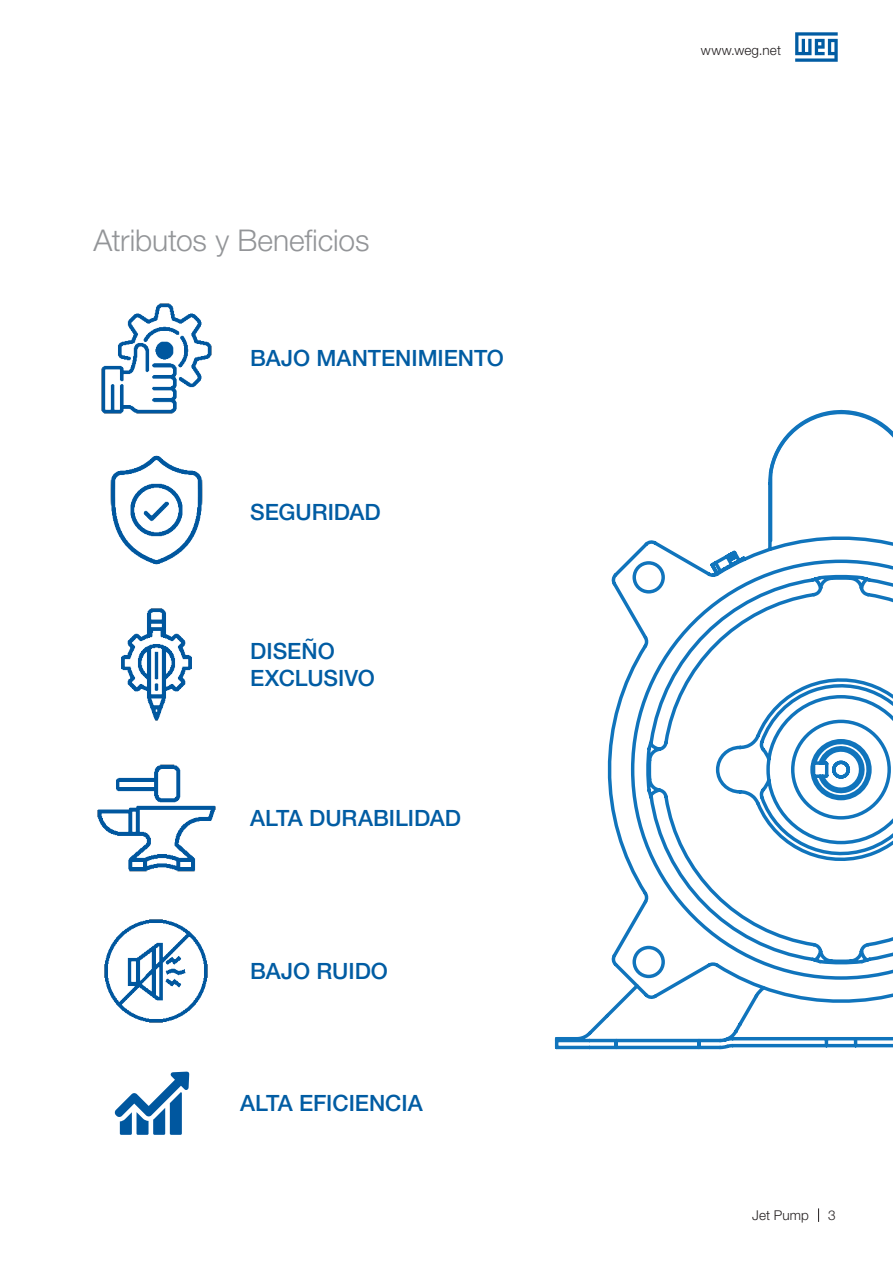
<style>
.page{position:relative;width:893px;height:1263px;background:#fff}
.page>*{position:absolute;margin:0;border:0;box-sizing:border-box;transform-origin:0 0}
._05___Headline_HN45{font:300 30px "Helvetica Neue LT Pro";letter-spacing:-.005em;color:#939598}
._09___Copy_BLACK_HN4{font:500 22.5px/27px "Helvetica Neue LT Pro";color:#015ca3}
.t1{font:300 13.5px "Helvetica Neue LT Pro";letter-spacing:.01em;color:#231f20}
</style>
<div class="page">
<svg style="left:795px;top:32px;width:43px;height:30px"></svg>
<svg style="left:818px;top:1208px;width:1px;height:14px"></svg>
<img style="left:101px;top:303px;width:111px;height:111px">
<img style="left:110px;top:455px;width:93px;height:110px">
<img style="left:121px;top:608px;width:71px;height:113px">
<img style="left:104px;top:919px;width:104px;height:104px">
<img style="left:97px;top:764px;width:119px;height:108px">
<svg style="left:554px;top:559px;width:339px;height:491px"></svg>
<svg style="left:697px;top:1040px;width:4px;height:7px"></svg>
<svg style="left:614px;top:1040px;width:4px;height:7px"></svg>
<svg style="left:767px;top:409px;width:126px;height:393px"></svg>
<svg style="left:114px;top:1071px;width:75px;height:64px"></svg>
<p class="_05___Headline_HN45" style="left:94px;top:222px;width:277px">Atributos y Beneficios</p>
<p class="_09___Copy_BLACK_HN4" style="left:250px;top:345px;width:255px">BAJO MANTENIMIENTO</p>
<p class="_09___Copy_BLACK_HN4" style="left:250px;top:498px;width:132px">SEGURIDAD</p>
<p class="_09___Copy_BLACK_HN4" style="left:250px;top:637px;width:126px">DISEÑO<br>EXCLUSIVO</p>
<p class="_09___Copy_BLACK_HN4" style="left:250px;top:804px;width:212px">ALTA DURABILIDAD</p>
<p class="_09___Copy_BLACK_HN4" style="left:250px;top:957px;width:139px">BAJO RUIDO</p>
<p class="_09___Copy_BLACK_HN4" style="left:240px;top:1089px;width:184px">ALTA EFICIENCIA</p>
<p class="t1" style="left:701px;top:42px;width:82px">www.weg.net</p>
<p class="t1" style="left:752px;top:1207px;width:58px">Jet Pump</p>
<p class="t1" style="left:828px;top:1207px;width:9px">3</p>
</div>
